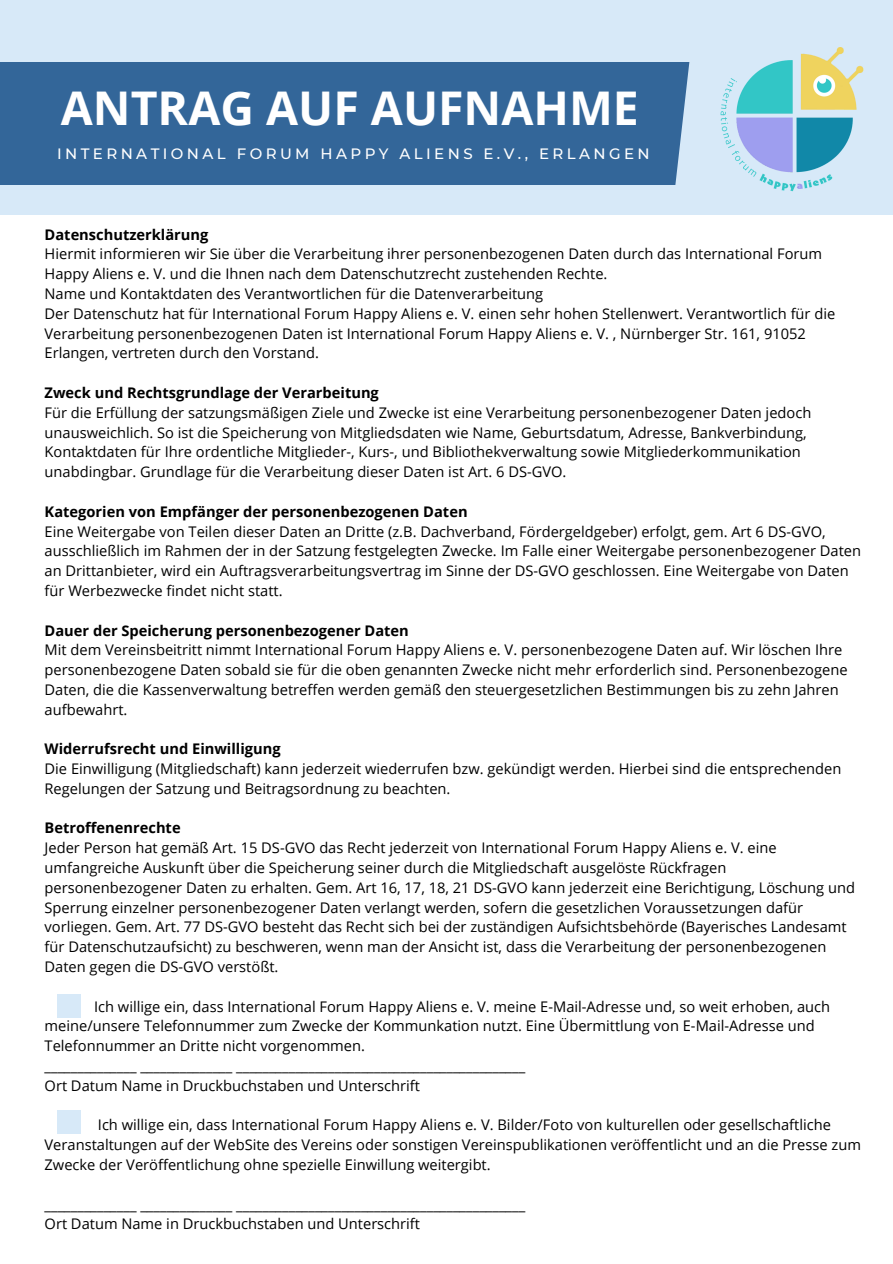
<style>
.page{position:relative;width:893px;height:1264px;background:#fff}
.page>*{position:absolute;margin:0;border:0;box-sizing:border-box;transform-origin:0 0}
.t1{font:700 46.5px "Open Sans";color:#fff}
.t2{font:500 15px "Montserrat";letter-spacing:.23em;color:#fff}
.t3{font:14.7px/19.8px "Open Sans";color:#000}
.t4{font:700 14.7px "Open Sans";color:#000}
</style>
<div class="page">
<div style="left:0;top:0;width:892px;height:215px;background:#d7e9f8"></div>
<div style="left:0;top:62px;width:693px;height:122px;background:#369"></div>
<svg style="left:660px;top:75px;width:28px;height:110px"></svg>
<img style="left:688px;top:47px;width:176px;height:145px">
<div style="left:57px;top:1110px;width:23px;height:23px;background:#d7e9f8"></div>
<div style="left:57px;top:994px;width:23px;height:23px;background:#d7e9f8"></div>
<p class="t1" style="left:61px;top:75px;width:579px">ANTRAG AUF AUFNAHME</p>
<p class="t2" style="left:57px;top:144px;width:594px">INTERNATIONAL FORUM HAPPY ALIENS E.V., ERLANGEN</p>
<p class="t4" style="left:45px;top:224px;width:165px">Datenschutzerklärung</p>
<p class="t3" style="left:45px;top:244px;width:779px">Hiermit informieren wir Sie über die Verarbeitung ihrer personenbezogenen Daten durch das International Forum<br>Happy Aliens e. V. und die Ihnen nach dem Datenschutzrecht zustehenden Rechte.</p>
<p class="t3" style="left:45px;top:283px;width:500px">Name und Kontaktdaten des Verantwortlichen für die Datenverarbeitung</p>
<p class="t3" style="left:45px;top:303px;width:792px">Der Datenschutz hat für International Forum Happy Aliens e. V. einen sehr hohen Stellenwert. Verantwortlich für die<br>Verarbeitung personenbezogenen Daten ist International Forum Happy Aliens e. V. , Nürnberger Str. 161, 91052<br>Erlangen, vertreten durch den Vorstand.</p>
<p class="t4" style="left:45px;top:382px;width:336px">Zweck und Rechtsgrundlage der Verarbeitung</p>
<p class="t3" style="left:45px;top:402px;width:768px">Für die Erfüllung der satzungsmäßigen Ziele und Zwecke ist eine Verarbeitung personenbezogener Daten jedoch unausweichlich. So ist die Speicherung von Mitgliedsdaten wie Name, Geburtsdatum, Adresse, Bankverbindung, Kontaktdaten für Ihre ordentliche Mitglieder-, Kurs-, und Bibliothekverwaltung sowie Mitgliederkommunikation unabdingbar. Grundlage für die Verarbeitung dieser Daten ist Art. 6 DS-GVO.</p>
<p class="t4" style="left:45px;top:501px;width:424px">Kategorien von Empfänger der personenbezogenen Daten</p>
<p class="t3" style="left:45px;top:521px;width:818px">Eine Weitergabe von Teilen dieser Daten an Dritte (z.B. Dachverband, Fördergeldgeber) erfolgt, gem. Art 6 DS-GVO, ausschließlich im Rahmen der in der Satzung festgelegten Zwecke. Im Falle einer Weitergabe personenbezogener Daten an Drittanbieter, wird ein Auftragsverarbeitungsvertrag im Sinne der DS-GVO geschlossen. Eine Weitergabe von Daten für Werbezwecke findet nicht statt.</p>
<p class="t4" style="left:45px;top:620px;width:366px">Dauer der Speicherung personenbezogener Daten</p>
<p class="t3" style="left:45px;top:639px;width:804px">Mit dem Vereinsbeitritt nimmt International Forum Happy Aliens e. V. personenbezogene Daten auf. Wir löschen Ihre personenbezogene Daten sobald sie für die oben genannten Zwecke nicht mehr erforderlich sind. Personenbezogene Daten, die die Kassenverwaltung betreffen werden gemäß den steuergesetzlichen Bestimmungen bis zu zehn Jahren aufbewahrt.</p>
<p class="t4" style="left:45px;top:738px;width:237px">Widerrufsrecht und Einwilligung</p>
<p class="t3" style="left:45px;top:758px;width:798px">Die Einwilligung (Mitgliedschaft) kann jederzeit wiederrufen bzw. gekündigt werden. Hierbei sind die entsprechenden<br>Regelungen der Satzung und Beitragsordnung zu beachten.</p>
<p class="t4" style="left:45px;top:817px;width:137px">Betroffenenrechte</p>
<p class="t3" style="left:45px;top:837px;width:811px">Jeder Person hat gemäß Art. 15 DS-GVO das Recht jederzeit von International Forum Happy Aliens e. V. eine umfangreiche Auskunft über die Speicherung seiner durch die Mitgliedschaft ausgelöste Rückfragen personenbezogener Daten zu erhalten. Gem. Art 16, 17, 18, 21 DS-GVO kann jederzeit eine Berichtigung, Löschung und Sperrung einzelner personenbezogener Daten verlangt werden, sofern die gesetzlichen Voraussetzungen dafür vorliegen. Gem. Art. 77 DS-GVO besteht das Recht sich bei der zuständigen Aufsichtsbehörde (Bayerisches Landesamt für Datenschutzaufsicht) zu beschweren, wenn man der Ansicht ist, dass die Verarbeitung der personenbezogenen Daten gegen die DS-GVO verstößt.</p>
<p class="t3" style="left:45px;top:996px;width:787px;text-indent:49px">Ich willige ein, dass International Forum Happy Aliens e. V. meine E-Mail-Adresse und, so weit erhoben, auch meine/unsere Telefonnummer zum Zwecke der Kommunkation nutzt. Eine Übermittlung von E-Mail-Adresse und<br>Telefonnummer an Dritte nicht vorgenommen.</p>
<p class="t3" style="left:45px;top:1055px;width:482px">______________ ______________ ____________________________________________</p>
<p class="t3" style="left:45px;top:1075px;width:377px">Ort Datum Name in Druckbuchstaben und Unterschrift</p>
<p class="t3" style="left:45px;top:1114px;width:817px;text-indent:53px">Ich willige ein, dass International Forum Happy Aliens e. V. Bilder/Foto von kulturellen oder gesellschaftliche<br>Veranstaltungen auf der WebSite des Vereins oder sonstigen Vereinspublikationen veröffentlicht und an die Presse zum<br>Zwecke der Veröffentlichung ohne spezielle Einwillung weitergibt.</p>
<p class="t3" style="left:45px;top:1193px;width:482px">______________ ______________ ____________________________________________</p>
<p class="t3" style="left:45px;top:1213px;width:377px">Ort Datum Name in Druckbuchstaben und Unterschrift</p>
</div>
